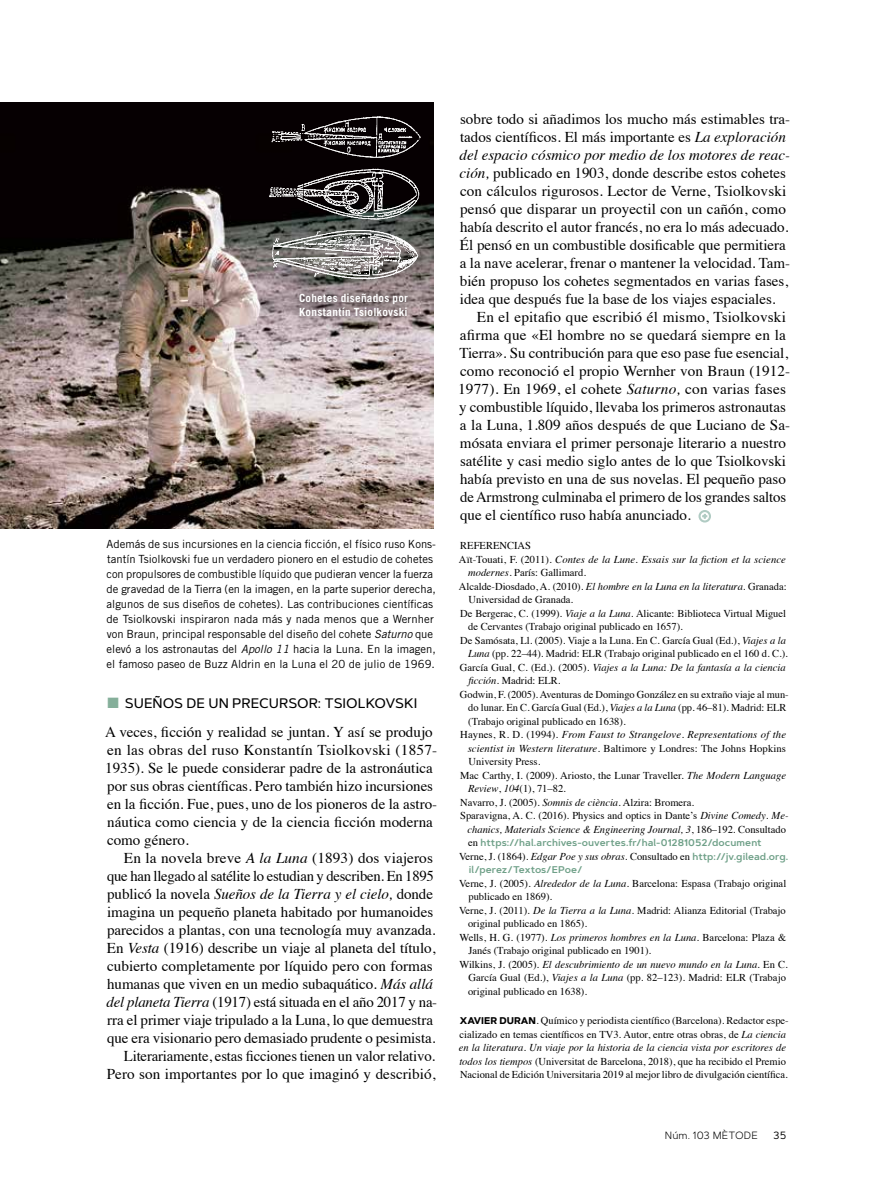
<style>
.page{position:relative;width:893px;height:1191px;background:#fff}
.page>*{position:absolute;margin:0;border:0;box-sizing:border-box;transform-origin:0 0}
.t1{font:15px/18px "Times";color:#000}
.t2{font:italic 15px "Times";color:#000}
.t3{font:500 13.8px "Artegra Sans";letter-spacing:-.005em;color:#000}
.t4{font:11.25px/15px "Trade Gothic";color:#000}
.t5{font:700 11.25px/13.5px "Trade Gothic";letter-spacing:.02em;color:#fff}
.t6{font:10.5px/13.5px "Times";color:#000}
.t7{font:italic 10.5px "Times";color:#000}
.t8{font:300 10.5px "Artegra Sans";letter-spacing:.015em;color:#000}
.t9{font:10.5px "Artegra Sans";color:#000}
.t10{font:600 9.75px "Artegra Sans";color:#6fa088}
.s1{font-style:italic}
.s2{color:#85af9a}
.s3{font-style:normal}
.s4{font-family:"Times";font-weight:400;font-size:10.5px;color:#000}
.s5{font-family:"Artegra Sans";font-weight:600;font-size:9.75px;color:#6fa088}
.s6{font-family:"Artegra Sans";font-weight:700;font-size:9.75px}
</style>
<div class="page">
<div style="left:698px;top:510px;width:13px;height:12px;border:2px solid #b0cbc3;border-radius:50%"></div>
<svg style="left:702px;top:513px;width:5px;height:6px"></svg>
<img style="left:0;top:102px;width:434px;height:426px">
<img style="left:265px;top:112px;width:163px;height:176px">
<div style="left:291px;top:285px;width:125px;height:39px;background:#000;opacity:.75"></div>
<p class="t5" style="left:299px;top:291px;width:111px">Cohetes diseñados por<br>Konstantín Tsiolkovski</p>
<p class="t4" style="left:107px;top:536px;width:331px">Además de sus incursiones en la ciencia ficción, el físico ruso Kons&shy;tantín Tsiolkovski fue un verdadero pionero en el estudio de cohetes con propulsores de combustible líquido que pudieran vencer la fuerza de gravedad de la Tierra (en la imagen, en la parte superior derecha, algunos de sus diseños de cohetes). Las contribuciones científicas de Tsiolkovski inspiraron nada más y nada menos que a Wernher von Braun, principal responsable del diseño del cohete <span class="s1">Saturno</span> que elevó a los astronautas del <span class="s1">Apollo 11</span> hacia la Luna. En la imagen, el famoso paseo de Buzz Aldrin en la Luna el 20 de julio de 1969.</p>
<p class="t3" style="left:107px;top:693px;width:311px"><span class="s2">■</span> SUEÑOS DE UN PRECURSOR: TSIOLKOVSKI</p>
<p class="t1" style="left:105px;top:721px;width:334px">A veces, ficción y realidad se juntan. Y así se produjo en las obras del ruso Konstantín Tsiolkovski (1857- 1935). Se le puede considerar padre de la astronáutica por sus obras científicas. Pero también hizo incursiones en la ficción. Fue, pues, uno de los pioneros de la astro&shy;náutica como ciencia y de la ciencia ficción moderna como género.</p>
<p class="t1" style="left:107px;top:847px;width:332px;text-align:right">En la novela breve <span class="s1">A la Luna</span> (1893) dos viajeros que han llegado al satélite lo estudian y describen. En 1895 publicó la novela <span class="s1">Sueños de la Tierra y el cielo,</span> donde imagina un pequeño planeta habitado por humanoides parecidos a plantas, con una tecnología muy avanzada.<br>En <span class="s1">Vesta</span> (1916) describe un viaje al planeta del título, cubierto completamente por líquido pero con formas humanas que viven en un medio subaquático. <span class="s1">Más allá del planeta Tierra</span> (1917) está situada en el año 2017 y na&shy;rra el primer viaje tripulado a la Luna, lo que demuestra que era visionario pero demasiado prudente o pesimista.<br>Literariamente, estas ficciones tienen un valor relativo.<br>Pero son importantes por lo que imaginó y describió,</p>
<p class="t1" style="left:460px;top:109px;width:332px">sobre todo si añadimos los mucho más estimables tra-</p>
<p class="t1" style="left:460px;top:127px;width:327px">tados científicos. El más importante es <span class="s1">La exploración</span></p>
<p class="t2" style="left:460px;top:142px;width:332px">del espacio cósmico por medio de los motores de reac-</p>
<p class="t1" style="left:460px;top:163px;width:328px"><span class="s1">ción,</span> publicado en 1903, donde describe estos cohetes</p>
<p class="t1" style="left:460px;top:181px;width:328px">con cálculos rigurosos. Lector de Verne, Tsiolkovski</p>
<p class="t1" style="left:460px;top:199px;width:327px">pensó que disparar un proyectil con un cañón, como</p>
<p class="t1" style="left:460px;top:217px;width:330px">había descrito el autor francés, no era lo más adecuado.</p>
<p class="t1" style="left:460px;top:235px;width:328px">Él pensó en un combustible dosificable que permitiera</p>
<p class="t1" style="left:460px;top:253px;width:332px">a la nave acelerar, frenar o mantener la velocidad. Tam-</p>
<p class="t1" style="left:460px;top:271px;width:330px">bién propuso los cohetes segmentados en varias fases,</p>
<p class="t1" style="left:460px;top:289px;width:317px">idea que después fue la base de los viajes espaciales.</p>
<p class="t1" style="left:477px;top:307px;width:311px">En el epitafio que escribió él mismo, Tsiolkovski</p>
<p class="t1" style="left:460px;top:325px;width:328px">afirma que «El hombre no se quedará siempre en la</p>
<p class="t1" style="left:459px;top:343px;width:330px">Tierra». Su contribución para que eso pase fue esencial,</p>
<p class="t1" style="left:460px;top:361px;width:332px">como reconoció el propio Wernher von Braun (1912-</p>
<p class="t1" style="left:458px;top:379px;width:329px">1977). En 1969, el cohete <span class="s1">Saturno,</span> con varias fases</p>
<p class="t1" style="left:459px;top:397px;width:328px">y combustible líquido, llevaba los primeros astronautas</p>
<p class="t1" style="left:460px;top:415px;width:332px">a la Luna, 1.809 años después de que Luciano de Sa-</p>
<p class="t1" style="left:460px;top:433px;width:327px">mósata enviara el primer personaje literario a nuestro</p>
<p class="t1" style="left:460px;top:451px;width:328px">satélite y casi medio siglo antes de lo que Tsiolkovski</p>
<p class="t1" style="left:460px;top:469px;width:327px">había previsto en una de sus novelas. El pequeño paso</p>
<p class="t1" style="left:460px;top:487px;width:328px">de Armstrong culminaba el primero de los grandes saltos</p>
<p class="t1" style="left:460px;top:505px;width:232px">que el científico ruso había anunciado.</p>
<p class="t6" style="left:460px;top:538px;width:72px">REFERENCIAS</p>
<p class="t7" style="left:459px;top:550px;width:328px"><span class="s3">Aït-Touati, F. (2011).</span> Contes de la Lune. Essais sur la fiction et la science</p>
<p class="t6" style="left:468px;top:565px;width:119px"><span class="s1">modernes</span>. París: Gallimard.</p>
<p class="t6" style="left:459px;top:578px;width:329px">Alcalde-Diosdado, A. (2010). <span class="s1">El hombre en la Luna en la literatura</span>. Granada:</p>
<p class="t6" style="left:469px;top:592px;width:106px">Universidad de Granada.</p>
<p class="t6" style="left:460px;top:605px;width:327px">De Bergerac, C. (1999). <span class="s1">Viaje a la Luna</span>. Alicante: Biblioteca Virtual Miguel</p>
<p class="t6" style="left:468px;top:619px;width:216px">de Cervantes (Trabajo original publicado en 1657).</p>
<p class="t6" style="left:460px;top:632px;width:327px">De Samósata, Ll. (2005). Viaje a la Luna. En C. García Gual (Ed.), <span class="s1">Viajes a la</span></p>
<p class="t6" style="left:468px;top:646px;width:321px"><span class="s1">Luna</span> (pp. 22–44). Madrid: ELR (Trabajo original publicado en el 160 d. C.).</p>
<p class="t7" style="left:460px;top:658px;width:327px"><span class="s3">García Gual, C. (Ed.). (2005).</span> Viajes a la Luna: De la fantasía a la ciencia</p>
<p class="t6" style="left:468px;top:673px;width:94px"><span class="s1">ficción</span>. Madrid: ELR.</p>
<p class="t6" style="left:460px;top:686px;width:330px">Godwin, F. (2005). Aventuras de Domingo González en su extraño viaje al mun-</p>
<p class="t6" style="left:468px;top:700px;width:320px">do lunar. En C. García Gual (Ed.), <span class="s1">Viajes a la Luna</span> (pp. 46–81). Madrid: ELR</p>
<p class="t6" style="left:468px;top:713px;width:159px">(Trabajo original publicado en 1638).</p>
<p class="t7" style="left:460px;top:725px;width:327px"><span class="s3">Haynes, R. D. (1994).</span> From Faust to Strangelove. Representations of the</p>
<p class="t6" style="left:468px;top:740px;width:320px"><span class="s1">scientist in Western literature</span>. Baltimore y Londres: The Johns Hopkins</p>
<p class="t6" style="left:469px;top:754px;width:73px">University Press.</p>
<p class="t6" style="left:460px;top:767px;width:328px">Mac Carthy, I. (2009). Ariosto, the Lunar Traveller. <span class="s1">The Modern Language</span></p>
<p class="t6" style="left:468px;top:781px;width:99px"><span class="s1">Review</span>, <span class="s1">104</span>(1), 71–82.</p>
<p class="t6" style="left:460px;top:794px;width:235px">Navarro, J. (2005). <span class="s1">Somnis de ciència</span>. Alzira: Bromera.</p>
<p class="t6" style="left:460px;top:808px;width:330px">Sparavigna, A. C. (2016). Physics and optics in Dante’s <span class="s1">Divine Comedy</span>. <span class="s1">Me-</span></p>
<p class="t7" style="left:468px;top:820px;width:320px">chanics, Materials Science &amp; Engineering Journal, 3<span class="s3">, 186–192. Consultado</span></p>
<p class="t10" style="left:468px;top:835px;width:295px"><span class="s4">en</span> https://hal.archives-ouvertes.fr/hal-01281052/document</p>
<p class="t6" style="left:459px;top:848px;width:331px">Verne, J. (1864). <span class="s1">Edgar Poe y sus obras</span>. Consultado en <span class="s5">http://jv.gilead.org.</span></p>
<p class="t10" style="left:469px;top:862px;width:115px">il/perez/Textos/EPoe/</p>
<p class="t6" style="left:459px;top:875px;width:329px">Verne, J. (2005). <span class="s1">Alrededor de la Luna</span>. Barcelona: Espasa (Trabajo original</p>
<p class="t6" style="left:468px;top:889px;width:85px">publicado en 1869).</p>
<p class="t6" style="left:459px;top:902px;width:328px">Verne, J. (2011). <span class="s1">De la Tierra a la Luna</span>. Madrid: Alianza Editorial (Trabajo</p>
<p class="t6" style="left:468px;top:916px;width:120px">original publicado en 1865).</p>
<p class="t6" style="left:459px;top:929px;width:328px">Wells, H. G. (1977). <span class="s1">Los primeros hombres en la Luna</span>. Barcelona: Plaza &amp;</p>
<p class="t6" style="left:468px;top:943px;width:184px">Janés (Trabajo original publicado en 1901).</p>
<p class="t7" style="left:459px;top:955px;width:330px"><span class="s3">Wilkins, J. (2005).</span> El descubrimiento de un nuevo mundo en la Luna<span class="s3">. En C.</span></p>
<p class="t6" style="left:468px;top:970px;width:319px">García Gual (Ed.), <span class="s1">Viajes a la Luna</span> (pp. 82–123). Madrid: ELR (Trabajo</p>
<p class="t6" style="left:468px;top:983px;width:120px">original publicado en 1638).</p>
<p class="t6" style="left:459px;top:1013px;width:331px"><span class="s6">XAVIER DURAN</span>. Químico y periodista científico (Barcelona). Redactor espe&shy;cializado en temas científicos en TV3. Autor, entre otras obras, de <span class="s1">La ciencia en la literatura. Un viaje por la historia de la ciencia vista por escritores de todos los tiempos</span> (Universitat de Barcelona, 2018), que ha recibido el Premio Nacional de Edición Universitaria 2019 al mejor libro de divulgación científica.</p>
<p class="t8" style="left:665px;top:1128px;width:95px">Núm. 103 MÈTODE</p>
<p class="t9" style="left:773px;top:1127px;width:15px">35</p>
</div>
